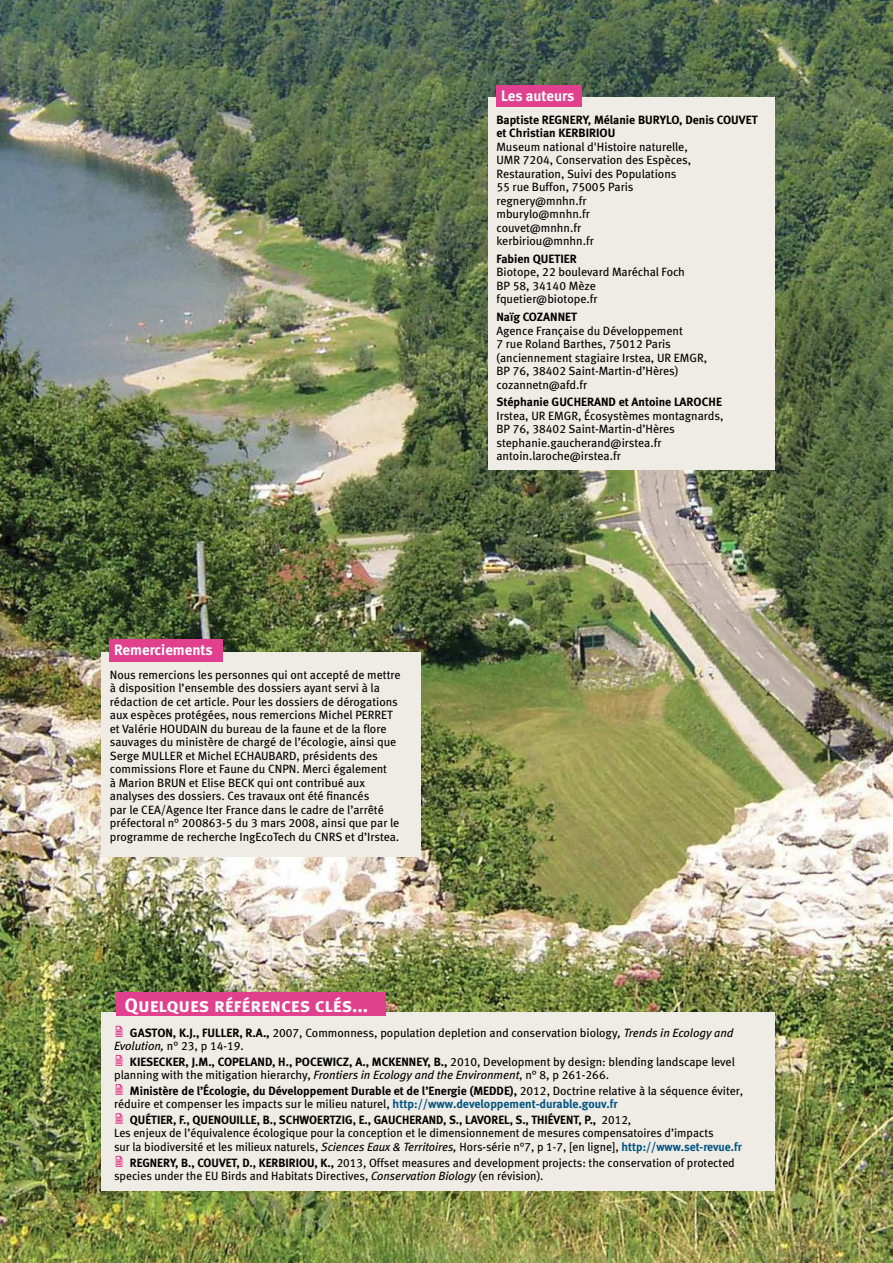
<style>
.page{position:relative;width:893px;height:1263px;background:#fff}
.page>*{position:absolute;margin:0;border:0;box-sizing:border-box;transform-origin:0 0}
.t1{font:19.5px "Meta Bold LF Caps";color:#fff}
.t2{font:15px "Meta Bold LF";color:#fff}
.t3{font:12px/13.5px "Meta Book LF";color:#000}
.t4{font:12px/13.5px "Meta Bold LF";color:#000}
.s1{font-family:"Meta";font-weight:700}
.s2{font-style:italic}
.s3{font-family:"Meta Book LF"}
.s4{font-family:"Meta Bold LF";color:#005583}
.s5{font-family:"Meta Bold LF"}
</style>
<div class="page">
<img style="left:0;top:0;width:893px;height:1263px">
<div style="left:488px;top:98px;width:287px;height:372px;background:#efebe5"></div>
<div style="left:497px;top:85px;width:85px;height:21px;background:#e1408e"></div>
<div style="left:101px;top:1012px;width:674px;height:179px;background:#efebe5"></div>
<svg style="left:116px;top:1025px;width:7px;height:11px"></svg>
<svg style="left:116px;top:1054px;width:7px;height:12px"></svg>
<svg style="left:116px;top:1084px;width:7px;height:11px"></svg>
<svg style="left:116px;top:1113px;width:7px;height:11px"></svg>
<svg style="left:116px;top:1155px;width:7px;height:11px"></svg>
<div style="left:116px;top:992px;width:269px;height:24px;background:#e1408e"></div>
<div style="left:101px;top:653px;width:320px;height:204px;background:#efebe5"></div>
<div style="left:110px;top:639px;width:113px;height:22px;background:#e1408e"></div>
<p class="t2" style="left:501px;top:87px;width:75px">Les auteurs</p>
<p class="t2" style="left:114px;top:641px;width:100px">Remerciements</p>
<p class="t3" style="left:110px;top:668px;width:292px">Nous remercions les personnes qui ont accepté de mettre à disposition l’ensemble des dossiers ayant servi à la rédaction de cet article. Pour les dossiers de dérogations aux espèces protégées, nous remercions Michel PERRET et Valérie HOUDAIN du bureau de la faune et de la flore sauvages du ministère de chargé de l’écologie, ainsi que Serge MULLER et Michel ECHAUBARD, présidents des commissions Flore et Faune du CNPN. Merci également<br>à Marion BRUN et Elise BECK qui ont contribué aux analyses des dossiers. Ces travaux ont été financés<br>par le CEA/Agence Iter France dans le cadre de l’arrêté préfectoral n° 200863-5 du 3 mars 2008, ainsi que par le programme de recherche IngEcoTech du CNRS et d’Irstea.</p>
<h1 class="t1" style="left:124px;top:997px;width:245px">Quelques références clés...</h1>
<p class="t4" style="left:496px;top:113px;width:263px">Baptiste REGNERY, Mélanie BURYLO, Denis COUVET et Christian KERBIRIOU</p>
<p class="t3" style="left:496px;top:140px;width:196px">Museum national d'Histoire naturelle,<br>UMR 7204, Conservation des Espèces,<br>Restauration, Suivi des Populations<br>55 rue Buffon, 75005 Paris regnery@mnhn.fr<br>mburylo@mnhn.fr<br>couvet@mnhn.fr<br>kerbiriou@mnhn.fr</p>
<p class="t4" style="left:496px;top:252px;width:82px">Fabien QUETIER</p>
<p class="t3" style="left:496px;top:265px;width:190px">Biotope, 22 boulevard Maréchal Foch<br>BP 58, 34140 Mèze fquetier@biotope.fr</p>
<p class="t4" style="left:496px;top:310px;width:82px">Naïg COZANNET</p>
<p class="t3" style="left:496px;top:324px;width:212px">Agence Française du Développement<br>7 rue Roland Barthes, 75012 Paris (anciennement stagiaire Irstea, UR EMGR, BP 76, 38402 Saint-Martin-d’Hères) cozannetn@afd.fr</p>
<p class="t4" style="left:496px;top:395px;width:227px">Stéphanie GUCHERAND et Antoine LAROCHE</p>
<p class="t3" style="left:496px;top:409px;width:229px">Irstea, UR EMGR, Écosystèmes montagnards, BP 76, 38402 Saint-Martin-d’Hères stephanie.gaucherand@irstea.fr antoin.laroche@irstea.fr</p>
<p class="t3" style="left:114px;top:1025px;width:621px;text-indent:16px"><span class="s1">GASTON, K.J., FULLER, R.A.,</span> 2007, Commonness, population depletion and conservation biology<span class="s2">, Trends in Ecology and<br>Evolution,</span> n° 23, p 14-19.</p>
<p class="t4" style="left:130px;top:1055px;width:606px">KIESECKER, J.M., COPELAND, H., POCEWICZ, A., MCKENNEY, B., <span class="s3">2010, Development by design: blending landscape level</span></p>
<p class="t3" style="left:114px;top:1068px;width:496px">planning with the mitigation hierarchy, <span class="s2">Frontiers in Ecology and the Environment</span>, n° 8, p 261-266.</p>
<p class="t4" style="left:130px;top:1084px;width:615px">Ministère de l’Écologie, du Développement Durable et de l’Energie (MEDDE), <span class="s3">2012, Doctrine relative à la séquence éviter,</span></p>
<p class="t3" style="left:114px;top:1097px;width:505px">réduire et compenser les impacts sur le milieu naturel, <span class="s4">http://www.developpement-durable.gouv.fr</span></p>
<p class="t4" style="left:130px;top:1113px;width:503px">QUÉTIER, F., QUENOUILLE, B., SCHWOERTZIG, E., GAUCHERAND, S., LAVOREL, S., THIÉVENT, P., <span class="s3">2012,</span></p>
<p class="t3" style="left:114px;top:1126px;width:629px">Les enjeux de l’équivalence écologique pour la conception et le dimensionnement de mesures compensatoires d’impacts<br>sur la biodiversité et les milieux naturels, <span class="s2">Sciences Eaux &amp; Territoires,</span> Hors-série n°7, p 1-7, [en ligne], <span class="s4">http://www.set-revue.fr</span></p>
<p class="t3" style="left:114px;top:1155px;width:622px;text-indent:16px"><span class="s5">REGNERY, B., COUVET, D., KERBIRIOU, K.,</span> 2013, Offset measures and development projects: the conservation of protected species under the EU Birds and Habitats Directives, <span class="s2">Conservation Biology</span> (en révision).</p>
</div>
